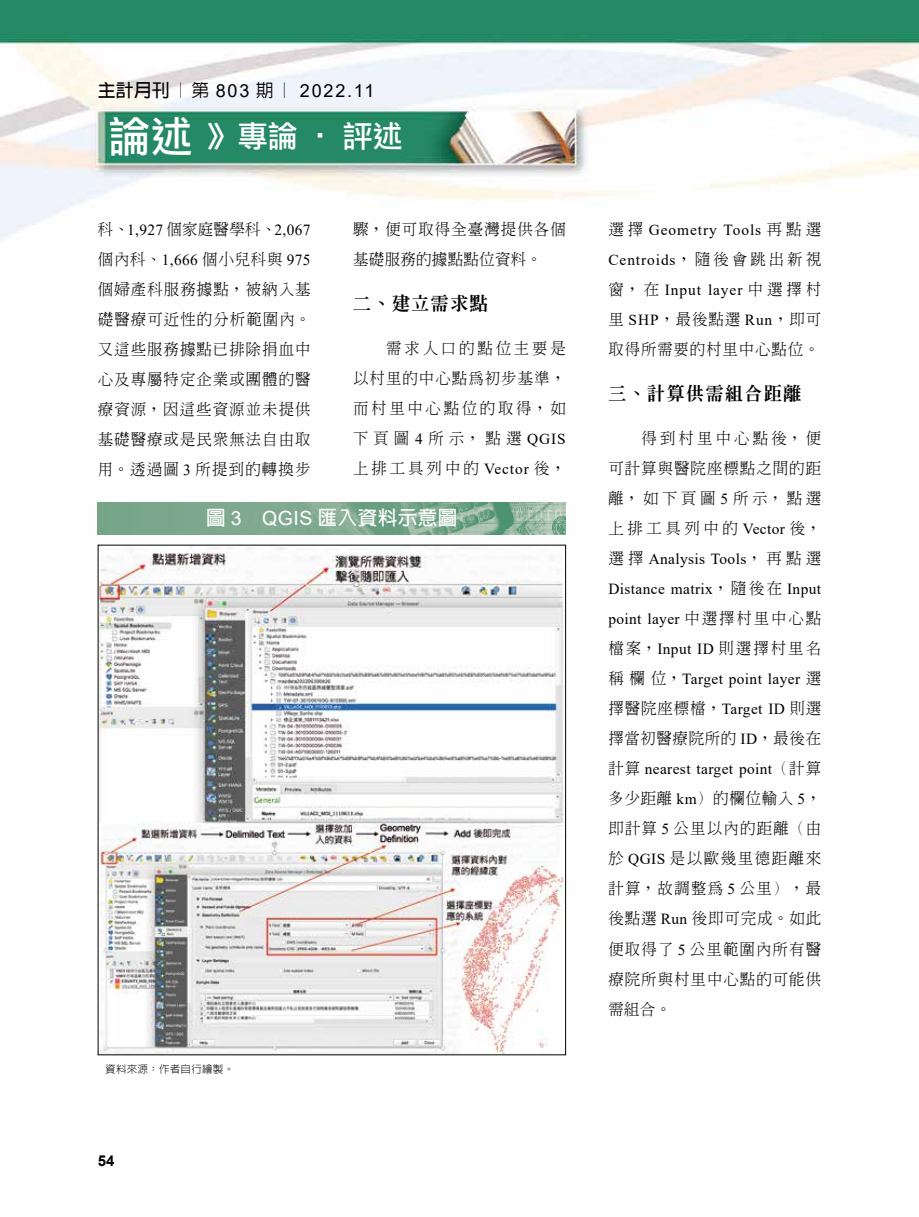
<style>
.page{position:relative;width:919px;height:1217px;background:#fff}
.page>*{position:absolute;margin:0;border:0;box-sizing:border-box;transform-origin:0 0}
.t1{font:30px "DF Li Hei Md WIN BF";color:#fff}
.t2{font:700 19.5px "Lin Gothic";letter-spacing:.025em;color:#fff}
.t3{font:18px "Arial";letter-spacing:.1em;color:#000}
.t4{font:800 18px "Inn Ming";letter-spacing:.08em;color:#000}
.t5{font:300 15.3px/30px "Inn Ming";letter-spacing:.07em;color:#000;text-align:justify}
.t6{font:15.3px/30px "Times New Roman";letter-spacing:.025em;color:#000;text-align:justify}
.t7{font:300 15.3px/30px "Inn Ming";letter-spacing:.045em;color:#000}
.t8{font:300 15.3px/30px "Inn Ming";letter-spacing:.05em;color:#000}
.t9{font:300 15.3px "Inn Ming";letter-spacing:.135em;color:#000}
.t10{font:700 15px "Arial";color:#000}
.t11{font:300 10.5px "Lin Gothic";letter-spacing:.025em;color:#000}
.s1{font-family:"Lin Gothic";font-weight:700}
.s2{font-family:"Lin Gothic";font-weight:500}
.s3{font-size:42px}
.s4{font-family:"Times New Roman";font-weight:400}
.s5{font-family:"Inn Ming";font-weight:300}
.s6{font-family:"Arial";font-weight:400}
</style>
<div class="page">
<img style="left:0;top:0;width:918px;height:1056px">
<img style="left:98px;top:502px;width:467px;height:32px">
<img style="left:100px;top:546px;width:464px;height:506px">
<p class="t3" style="left:98px;top:78px;width:278px"><span class="s1">主計月刊</span><span class="s2">︱第</span> 803 <span class="s2">期︱</span> 2022.11</p>
<h1 class="t1" style="left:109px;top:121px;width:296px"><span class="s3">論述</span> 》專論 ‧ 評述</h1>
<p class="t8" style="left:353px;top:214px;width:214px">驟，便可取得全臺灣提供各個基礎服務的據點點位資料。</p>
<p class="t4" style="left:353px;top:294px;width:136px">二、建立需求點</p>
<p class="t5" style="left:353px;top:333px;width:214px;text-indent:33px">需求人口的點位主要是以村里的中心點為初步基準，而村里中心點位的取得，如下頁圖<span class="s4">4</span>所示，點選<span class="s4">QGIS</span>上排工具列中的 <span class="s4">Vector</span> 後，</p>
<p class="t6" style="left:98px;top:214px;width:214px"><span class="s5">科、</span>1,927 <span class="s5">個家庭醫學科、</span>2,067</p>
<p class="t5" style="left:98px;top:244px;width:214px">個內科、<span class="s4">1,666</span> 個小兒科與 <span class="s4">975</span>個婦產科服務據點，被納入基礎醫療可近性的分析範圍內。又這些服務據點已排除捐血中心及專屬特定企業或團體的醫療資源，因這些資源並未提供基礎醫療或是民眾無法自由取用。透過圖 <span class="s4">3</span> 所提到的轉換步</p>
<p class="t2" style="left:206px;top:507px;width:253px">圖 <span class="s6">3 QGIS</span> 匯入資料示意圖</p>
<p class="t11" style="left:105px;top:1063px;width:130px">資料來源：作者自行繪製。</p>
<p class="t10" style="left:98px;top:1149px;width:18px">54</p>
<p class="t6" style="left:608px;top:214px;width:214px"><span class="s5">選擇</span> Geometry Tools <span class="s5">再點選</span>Centroids<span class="s5">，隨後會跳出新視窗，在</span> Input layer <span class="s5">中選擇村</span></p>
<p class="t5" style="left:608px;top:304px;width:214px">里 <span class="s4">SHP</span>，最後點選 <span class="s4">Run</span>，即可取得所需要的村里中心點位。</p>
<p class="t4" style="left:608px;top:384px;width:194px">三、計算供需組合距離</p>
<p class="t5" style="left:608px;top:423px;width:214px;text-indent:33px">得到村里中心點後，便可計算與醫院座標點之間的距離，如下頁圖<span class="s4">5</span>所示，點選上排工具列中的<span class="s4">Vector</span>後，</p>
<p class="t6" style="left:608px;top:543px;width:214px"><span class="s5">選擇</span> Analysis Tools<span class="s5">，再點選</span>Distance matrix<span class="s5">，隨後在</span> Input point layer <span class="s5">中選擇村里中心點</span></p>
<p class="t9" style="left:608px;top:640px;width:214px">檔案，<span class="s4">Input ID</span> 則選擇村里名</p>
<p class="t6" style="left:608px;top:663px;width:214px"><span class="s5">稱欄位，</span>Target point layer <span class="s5">選</span></p>
<p class="t7" style="left:608px;top:693px;width:214px">擇醫院座標檔，<span class="s4">Target ID</span> 則選擇當初醫療院所的 <span class="s4">ID</span>，最後在</p>
<p class="t6" style="left:608px;top:753px;width:214px"><span class="s5">計算</span> nearest target point<span class="s5">（計算</span></p>
<p class="t5" style="left:608px;top:783px;width:214px">多少距離 <span class="s4">km</span>）的欄位輸入 <span class="s4">5</span>，即計算 <span class="s4">5</span> 公里以內的距離（由於 <span class="s4">QGIS</span> 是以歐幾里德距離來計算，故調整為 <span class="s4">5</span> 公里），最後點選 <span class="s4">Run</span> 後即可完成。如此便取得了 <span class="s4">5</span> 公里範圍內所有醫療院所與村里中心點的可能供需組合。</p>
</div>
